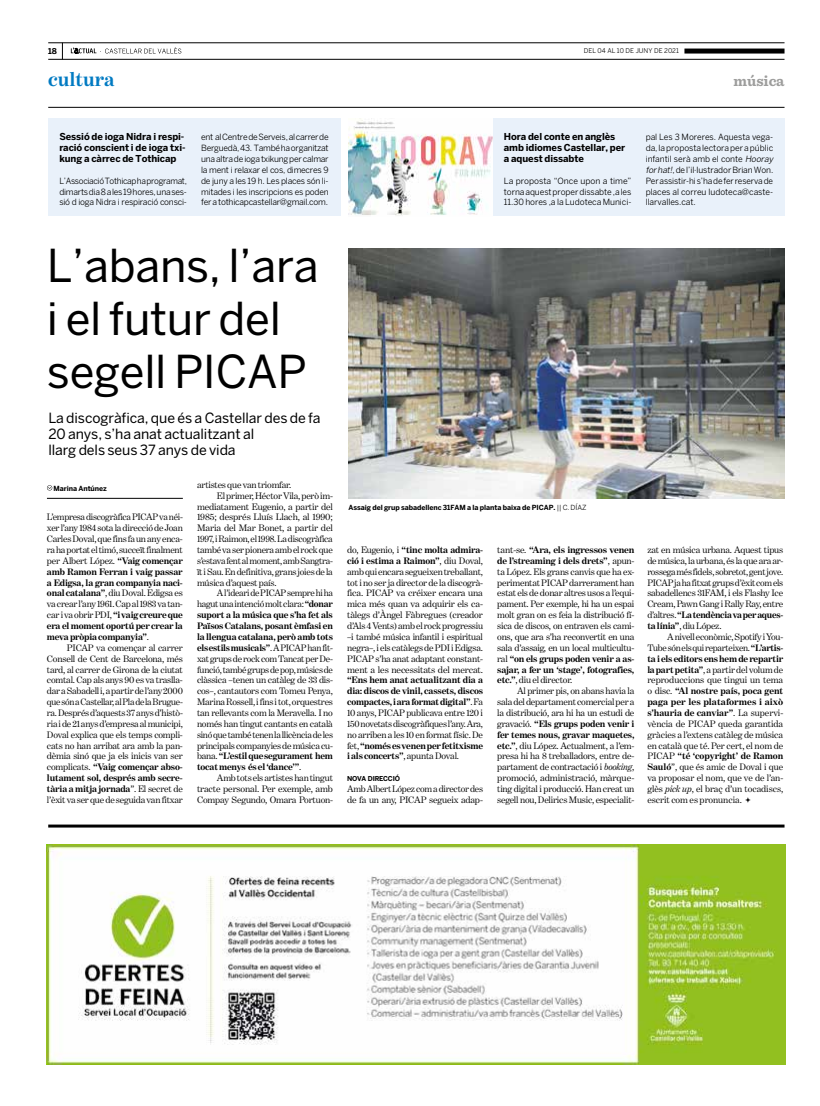
<style>
.page{position:relative;width:820px;height:1106px;background:#fff}
.page>*{position:absolute;margin:0;border:0;box-sizing:border-box;transform-origin:0 0}
.t1{font:45px/53px "Benton Sans";letter-spacing:-.005em;color:#000}
.t2{font:700 20px "Benton Modern One";letter-spacing:-.005em;color:#007ac2}
.t3{font:700 15px "Sentinel";letter-spacing:-.005em;color:#9d9d9c}
.t4{font:14px/16px "Benton Sans";letter-spacing:-.005em;color:#000}
.t5{font:9.5px/10.9px "Benton Modern One";letter-spacing:-.02em;color:#000;text-align:justify}
.t6{font:700 9.5px/10.9px "Benton Modern One";letter-spacing:-.02em;color:#000;text-align:justify}
.t7{font:700 9.5px/10.9px "Benton Sans";letter-spacing:-.01em;color:#000;text-align:justify}
.t8{font:8.5px/10.9px "Benton Sans";letter-spacing:-.01em;color:#000;text-align:justify}
.t9{font:700 8px "Benton Sans";color:#000}
.t10{font:700 7px "Benton Sans";letter-spacing:-.01em;color:#000}
.t11{font:700 6.7px "Benton Sans";letter-spacing:-.035em;color:#000}
.t12{font:6.5px "Benton Sans";letter-spacing:.005em;color:#000}
.s1{font-style:italic}
.s2{font-weight:700}
.s3{font-weight:400}
</style>
<div class="page">
<svg style="left:62px;top:44px;width:1px;height:15px"></svg>
<hr style="left:48px;top:107px;width:736px;height:1px;background:#000">
<hr style="left:48px;top:43px;width:736px;height:1px;background:#000">
<hr style="left:48px;top:59px;width:736px;height:1px;background:#000">
<div style="left:684px;top:49px;width:100px;height:5px;background:#000"></div>
<svg style="left:71px;top:47px;width:110px;height:7px"></svg>
<div style="left:48px;top:119px;width:292px;height:97px;background:#e9f1fa"></div>
<div style="left:492px;top:119px;width:292px;height:97px;background:#e9f1fa"></div>
<img style="left:348px;top:120px;width:144px;height:96px">
<hr style="left:48px;top:824px;width:736px;height:3px;background:#000">
<img style="left:348px;top:249px;width:436px;height:249px">
<svg style="left:47px;top:485px;width:5px;height:5px"></svg>
<hr style="left:47px;top:498px;width:136px;height:1px;background:#000">
<svg style="left:745px;top:797px;width:5px;height:5px"></svg>
<img style="left:47px;top:845px;width:738px;height:219px">
<p class="t9" style="left:48px;top:46px;width:10px">18</p>
<p class="t12" style="left:583px;top:47px;width:97px">DEL 04 AL 10 DE JUNY DE 2021</p>
<h2 class="t2" style="left:48px;top:68px;width:68px">cultura</h2>
<h3 class="t3" style="left:733px;top:69px;width:52px">música</h3>
<p class="t7" style="left:59px;top:131px;width:128px">Sessió de ioga Nidra i respi&shy;ració conscient i de ioga txi&shy;kung a càrrec de Tothicap</p>
<p class="t8" style="left:59px;top:175px;width:129px">L’Associació Tothicap ha programat, dimarts dia 8 a les 19 hores, una ses&shy;sió d ioga Nidra i respiració consci-</p>
<p class="t8" style="left:201px;top:132px;width:129px">ent al Centre de Serveis, al carrer de Berguedà, 43. També ha organitzat una altra de ioga txikung per calmar la ment i relaxar el cos, dimecres 9 de juny a les 19 h. Les places són li&shy;mitades i les inscripcions es poden fer a tothicapcastellar@gmail.com.</p>
<p class="t7" style="left:503px;top:131px;width:123px;text-align:left">Hora del conte en anglès amb idiomes Castellar, per a aquest dissabte</p>
<p class="t8" style="left:503px;top:175px;width:129px">La proposta “Once upon a time” torna aquest proper dissabte ,a les 11.30 hores ,a la Ludoteca Munici-</p>
<p class="t8" style="left:645px;top:132px;width:131px;text-align:left">pal Les 3 Moreres. Aquesta vega&shy;da, la proposta lectora per a públic infantil serà amb el conte <span class="s1">Hooray forhat!</span>, de l’il·lustrador Brian Won.<br>Per assistir-hi s’ha de fer reserva de places al correu ludoteca@caste&shy;llarvalles.cat.</p>
<h1 class="t1" style="left:47px;top:239px;width:273px">L’abans, l’ara i el futur del segell PICAP</h1>
<h3 class="t4" style="left:48px;top:409px;width:274px">La discogràfica, que és a Castellar des de fa<br>20 anys, s’ha anat actualitzant al<br>llarg dels seus 37 anys de vida</h3>
<p class="t10" style="left:54px;top:484px;width:55px">Marina Antúnez</p>
<p class="t5" style="left:47px;top:512px;width:137px">L’empresa discogràfica PICAP va néi&shy;xer l’any 1984 sota la direcció de Joan Carles Doval, que fins fa un any enca&shy;ra ha portat el timó, succeït finalment per Albert López. <span class="s2">“Vaig començar amb Ramon Ferran i vaig passar a Edigsa, la gran companyia naci&shy;onal catalana”</span>, diu Doval. Edigsa es va crear l’any 1961. Cap al 1983 va tan&shy;car i va obrir PDI, <span class="s2">“i vaig creure que era el moment oportú per crear la meva pròpia companyia”</span>.</p>
<p class="t5" style="left:47px;top:642px;width:137px;text-indent:20px">PICAP va començar al carrer Consell de Cent de Barcelona, més tard, al carrer de Girona de la ciutat comtal. Cap als anys 90 es va traslla&shy;dar a Sabadell i, a partir de l’any 2000 que són a Castellar, al Pla de la Brugue&shy;ra. Després d’aquests 37 anys d’histò&shy;ria i de 21 anys d’empresa al municipi, Doval explica que els temps compli&shy;cats no han arribat ara amb la pan&shy;dèmia sinó que ja els inicis van ser complicats. <span class="s2">“Vaig començar abso&shy;lutament sol, després amb secre&shy;tària a mitja jornada</span>”. El secret de l’èxit va ser que de seguida van fitxar</p>
<p class="t5" style="left:197px;top:479px;width:96px">artistes que van triomfar.</p>
<p class="t5" style="left:217px;top:490px;width:117px">El primer, Héctor Vila, però im-</p>
<p class="t5" style="left:197px;top:501px;width:137px">mediatament Eugenio, a partir del</p>
<p class="t5" style="left:197px;top:512px;width:137px">1985; després Lluís Llach, al 1990;</p>
<p class="t5" style="left:197px;top:522px;width:137px">Maria del Mar Bonet, a partir del</p>
<p class="t5" style="left:197px;top:533px;width:137px">1997, i Raimon, el 1998. La discogràfica</p>
<p class="t5" style="left:197px;top:544px;width:137px">també va ser pionera amb el rock que</p>
<p class="t5" style="left:197px;top:555px;width:137px">s’estava fent al moment, amb Sangtra-</p>
<p class="t5" style="left:197px;top:566px;width:137px">ït i Sau. En definitiva, grans joies de la</p>
<p class="t5" style="left:197px;top:577px;width:81px">música d’aquest país.</p>
<p class="t5" style="left:217px;top:588px;width:117px">A l’ideari de PICAP sempre hi ha</p>
<p class="t5" style="left:197px;top:598px;width:137px">hagut una intenció molt clara: <span class="s2">“donar</span></p>
<p class="t6" style="left:197px;top:609px;width:137px">suport a la música que s’ha fet als</p>
<p class="t6" style="left:197px;top:620px;width:137px">Països Catalans, posant èmfasi en</p>
<p class="t6" style="left:197px;top:631px;width:137px">la llengua catalana, però amb tots</p>
<p class="t6" style="left:197px;top:642px;width:137px">els estils musicals”<span class="s3">. A PICAP han fit-</span></p>
<p class="t5" style="left:197px;top:653px;width:137px">xat grups de rock com Tancat per De-</p>
<p class="t5" style="left:197px;top:663px;width:137px">funció, també grups de pop, músics de</p>
<p class="t5" style="left:197px;top:674px;width:137px">clàssica –tenen un catàleg de 33 dis-</p>
<p class="t5" style="left:197px;top:685px;width:137px">cos–, cantautors com Tomeu Penya,</p>
<p class="t5" style="left:197px;top:696px;width:137px">Marina Rossell, i fins i tot, orquestres</p>
<p class="t5" style="left:197px;top:707px;width:137px">tan rellevants com la Meravella. I no</p>
<p class="t5" style="left:197px;top:718px;width:137px">només han tingut cantants en català</p>
<p class="t5" style="left:197px;top:729px;width:137px">sinó que també tenen la llicència de les</p>
<p class="t5" style="left:197px;top:739px;width:137px">principals companyies de música cu-</p>
<p class="t6" style="left:197px;top:750px;width:137px"><span class="s3">bana.</span> “L’estil que segurament hem</p>
<p class="t6" style="left:197px;top:761px;width:106px">tocat menys és el ‘dance’”<span class="s3">.</span></p>
<p class="t5" style="left:217px;top:772px;width:117px">Amb tots els artistes han tingut</p>
<p class="t5" style="left:197px;top:783px;width:137px">tracte personal. Per exemple, amb</p>
<p class="t5" style="left:197px;top:794px;width:137px">Compay Segundo, Omara Portuon-</p>
<p class="t10" style="left:348px;top:503px;width:239px">Assaig del grup sabadellenc 31FAM a la planta baixa de PICAP. <span class="s3">|| C. DÍAZ</span></p>
<p class="t5" style="left:497px;top:544px;width:139px">tant-se. <span class="s2">“Ara, els ingressos venen de l’streaming i dels drets”</span>, apun&shy;ta López. Els grans canvis que ha ex&shy;perimentat PICAP darrerament han estat els de donar altres usos a l’equi&shy;pament. Per exemple, hi ha un espai molt gran on es feia la distribució fí&shy;sica de discos, on entraven els cami&shy;ons, que ara s’ha reconvertit en una sala d’assaig, en un local multicultu&shy;ral <span class="s2">“on els grups poden venir a as&shy;sajar, a fer un ‘stage’, fotografies, etc.”</span>, diu el director.</p>
<p class="t5" style="left:497px;top:685px;width:139px;text-indent:20px">Al primer pis, on abans havia la sala del departament comercial per a la distribució, ara hi ha un estudi de gravació. <span class="s2">“Els grups poden venir i fer temes nous, gravar maquetes, etc.”</span>, diu López. Actualment, a l’em&shy;presa hi ha 8 treballadors, entre de&shy;partament de contractació i <span class="s1">booking</span>, promoció, administració, màrque&shy;ting digital i producció. Han creat un segell nou, Delirics Music, especialit-</p>
<p class="t5" style="left:347px;top:544px;width:137px">do, Eugenio, i <span class="s2">“tinc molta admira&shy;ció i estima a Raimon”</span>, diu Doval, amb qui encara segueixen treballant, tot i no ser ja director de la discogrà&shy;fica. PICAP va créixer encara una mica més quan va adquirir els ca&shy;tàlegs d’Àngel Fàbregues (creador d’Als 4 Vents) amb el rock progressiu –i també música infantil i espiritual negra–, i els catàlegs de PDI i Edigsa.<br>PICAP s’ha anat adaptant constant&shy;ment a les necessitats del mercat.</p>
<p class="t6" style="left:347px;top:674px;width:137px">“Ens hem anat actualitzant dia a dia: discos de vinil, cassets, discos compactes, i ara format digital”<span class="s3">. Fa 10 anys, PICAP publicava entre 120 i 150 novetats discogràfiques l’any. Ara, no arriben a les 10 en format físic. De fet,</span> “només es venen per fetitxisme i als concerts”<span class="s3">, apunta Doval.</span></p>
<p class="t11" style="left:347px;top:774px;width:54px">NOVA DIRECCIÓ</p>
<p class="t5" style="left:347px;top:783px;width:137px">Amb Albert López com a director des de fa un any, PICAP segueix adap-</p>
<p class="t5" style="left:647px;top:544px;width:137px">zat en música urbana. Aquest tipus de música, la urbana, és la que ara ar&shy;rossega més fidels, sobretot, gent jove.<br>PICAP ja ha fitxat grups d’èxit com els sabadellencs 31FAM, i els Flashy Ice Cream, Pawn Gang i Rally Ray, entre d’altres. <span class="s2">“La tendència va per aques&shy;ta línia”</span>, diu López.</p>
<p class="t5" style="left:647px;top:631px;width:137px;text-indent:20px">A nivell econòmic, Spotify i You-Tube són els qui reparteixen. <span class="s2">“L’artis&shy;ta i els editors ens hem de repartir la part petita”</span>, a partir del volum de reproduccions que tingui un tema o disc. <span class="s2">“Al nostre país, poca gent paga per les plataformes i això s’hauria de canviar”</span>. La supervi&shy;vència de PICAP queda garantida gràcies a l’extens catàleg de música en català que té. Per cert, el nom de PICAP <span class="s2">“té ‘copyright’ de Ramon Sauló</span>”, que és amic de Doval i que va proposar el nom, que ve de l’an&shy;glès <span class="s1">pick up</span>, el braç d’un tocadiscs, escrit com es pronuncia.</p>
</div>
